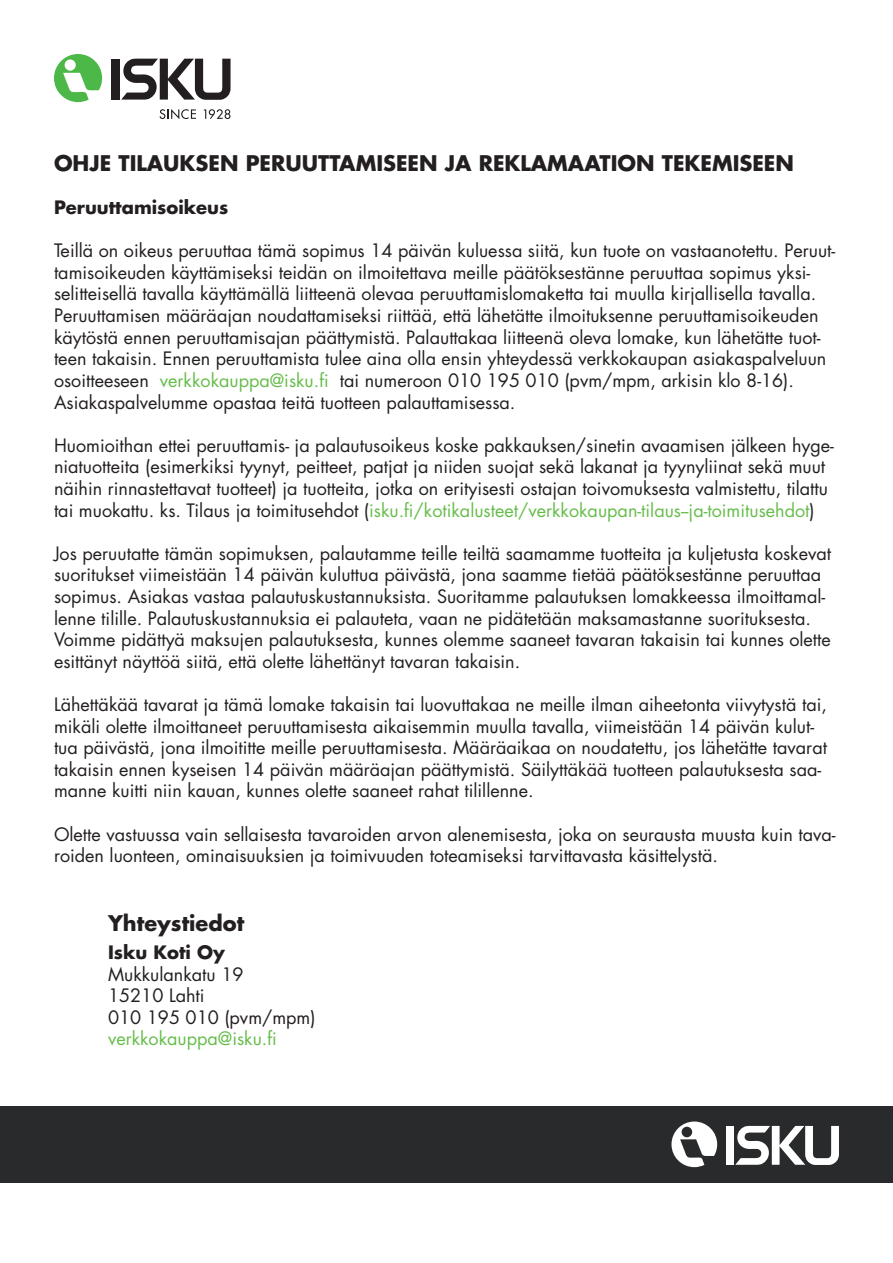
<style>
.page{position:relative;width:893px;height:1263px;background:#fff}
.page>*{position:absolute;margin:0;border:0;box-sizing:border-box;transform-origin:0 0}
.t1{font:700 21px "Futura";color:#231f20}
.t2{font:18px/21.6px "Futura";color:#231f20}
.t3{font:700 18px "Futura";color:#231f20}
.t4{font:18px "Futura";color:#67bd4c}
.s1{color:#67bd4c}
</style>
<div class="page">
<svg style="left:121px;top:59px;width:110px;height:41px"></svg>
<div style="left:112px;top:59px;width:8px;height:41px;background:#231f20"></div>
<svg style="left:54px;top:54px;width:48px;height:48px"></svg>
<svg style="left:160px;top:109px;width:36px;height:10px"></svg>
<svg style="left:204px;top:109px;width:26px;height:10px"></svg>
<div style="left:0;top:1106px;width:893px;height:76px;background:#282a2c"></div>
<svg style="left:735px;top:1126px;width:104px;height:39px"></svg>
<div style="left:726px;top:1126px;width:8px;height:39px;background:#fff"></div>
<svg style="left:671px;top:1121px;width:46px;height:46px"></svg>
<p class="t1" style="left:54px;top:149px;width:741px">OHJE TILAUKSEN PERUUTTAMISEEN JA REKLAMAATION TEKEMISEEN</p>
<p class="t3" style="left:54px;top:195px;width:176px">Peruuttamisoikeus</p>
<p class="t2" style="left:54px;top:240px;width:783px">Teillä on oikeus peruuttaa tämä sopimus 14 päivän kuluessa siitä, kun tuote on vastaanotettu. Peruut&shy;tamisoikeuden käyttämiseksi teidän on ilmoitettava meille päätöksestänne peruuttaa sopimus yksi&shy;selitteisellä tavalla käyttämällä liitteenä olevaa peruuttamislomaketta tai muulla kirjallisella tavalla.<br>Peruuttamisen määräajan noudattamiseksi riittää, että lähetätte ilmoituksenne peruuttamisoikeuden käytöstä ennen peruuttamisajan päättymistä. Palauttakaa liitteenä oleva lomake, kun lähetätte tuot&shy;teen takaisin. Ennen peruuttamista tulee aina olla ensin yhteydessä verkkokaupan asiakaspalveluun osoitteeseen <span class="s1">verkkokauppa@isku.fi</span> tai numeroon 010 195 010 (pvm/mpm, arkisin klo 8-16).<br>Asiakaspalvelumme opastaa teitä tuotteen palauttamisessa.</p>
<p class="t2" style="left:54px;top:434px;width:781px">Huomioithan ettei peruuttamis- ja palautusoikeus koske pakkauksen/sinetin avaamisen jälkeen hyge&shy;niatuotteita (esimerkiksi tyynyt, peitteet, patjat ja niiden suojat sekä lakanat ja tyynyliinat sekä muut näihin rinnastettavat tuotteet) ja tuotteita, jotka on erityisesti ostajan toivomuksesta valmistettu, tilattu tai muokattu. ks. Tilaus ja toimitusehdot (<span class="s1">isku.fi/kotikalusteet/verkkokaupan-tilaus--ja-toimitusehdot</span>)</p>
<p class="t2" style="left:54px;top:542px;width:779px">Jos peruutatte tämän sopimuksen, palautamme teille teiltä saamamme tuotteita ja kuljetusta koskevat suoritukset viimeistään 14 päivän kuluttua päivästä, jona saamme tietää päätöksestänne peruuttaa sopimus. Asiakas vastaa palautuskustannuksista. Suoritamme palautuksen lomakkeessa ilmoittamal&shy;lenne tilille. Palautuskustannuksia ei palauteta, vaan ne pidätetään maksamastanne suorituksesta.<br>Voimme pidättyä maksujen palautuksesta, kunnes olemme saaneet tavaran takaisin tai kunnes olette esittänyt näyttöä siitä, että olette lähettänyt tavaran takaisin.</p>
<p class="t2" style="left:54px;top:694px;width:774px">Lähettäkää tavarat ja tämä lomake takaisin tai luovuttakaa ne meille ilman aiheetonta viivytystä tai, mikäli olette ilmoittaneet peruuttamisesta aikaisemmin muulla tavalla, viimeistään 14 päivän kulut&shy;tua päivästä, jona ilmoititte meille peruuttamisesta. Määräaikaa on noudatettu, jos lähetätte tavarat takaisin ennen kyseisen 14 päivän määräajan päättymistä. Säilyttäkää tuotteen palautuksesta saa&shy;manne kuitti niin kauan, kunnes olette saaneet rahat tilillenne.</p>
<p class="t2" style="left:54px;top:823px;width:783px">Olette vastuussa vain sellaisesta tavaroiden arvon alenemisesta, joka on seurausta muusta kuin tava&shy;roiden luonteen, ominaisuuksien ja toimivuuden toteamiseksi tarvittavasta käsittelystä.</p>
<p class="t1" style="left:108px;top:909px;width:138px">Yhteystiedot</p>
<p class="t3" style="left:108px;top:940px;width:118px">Isku Koti Oy</p>
<p class="t2" style="left:108px;top:963px;width:209px">Mukkulankatu 19<br>15210 Lahti<br>010 195 010 (pvm/mpm)</p>
<p class="t4" style="left:108px;top:1027px;width:170px">verkkokauppa@isku.fi</p>
</div>
